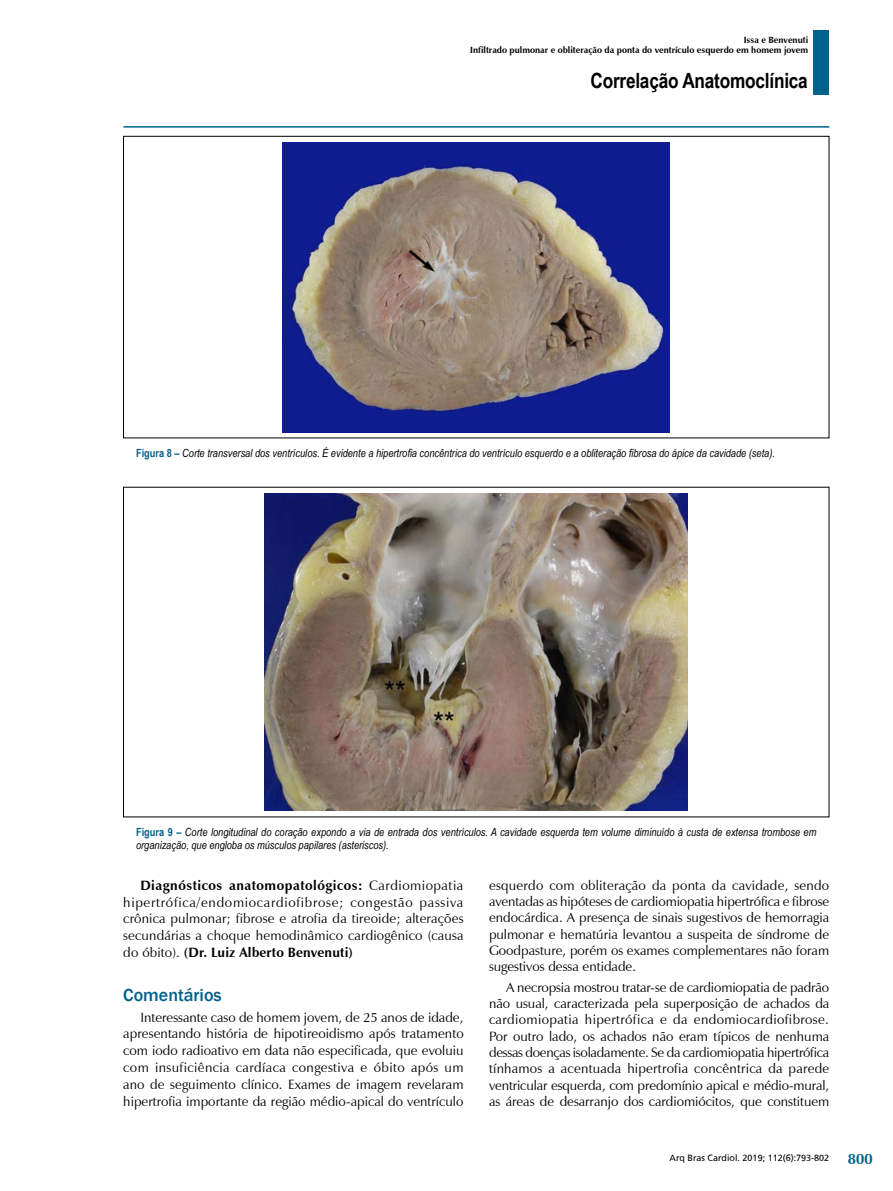
<style>
.page{position:relative;width:893px;height:1191px;background:#fff}
.page>*{position:absolute;margin:0;border:0;box-sizing:border-box;transform-origin:0 0}
.t1{font:700 21px "Arial Narrow";letter-spacing:-.01em;color:#000}
.t2{font:500 18px "Franklin Gothic";color:#00628b}
.t3{font:700 15px "Zapf Humanist 601 BT";color:#00628b}
.t4{font:13.5px/16.4px "Zapf Humanist 601 BT";color:#000;text-align:justify}
.t5{font:italic 11.25px/13.5px "Arial Narrow";color:#000}
.t6{font:700 9px/10.8px "Zapf Humanist 601 BT";color:#000;text-align:right}
.t7{font:9px "Frutiger";color:#000}
.s1{font-weight:700;font-style:normal;color:#00628b}
.s2{font-weight:700}
</style>
<div class="page">
<hr style="left:123px;top:126px;width:706px;height:2px;background:#00628b">
<div style="left:813px;top:30px;width:16px;height:64px;background:#00628b"></div>
<img style="left:283px;top:142px;width:387px;height:290px">
<img style="left:265px;top:493px;width:423px;height:317px">
<p class="t6" style="left:470px;top:34px;width:339px">Issa e Benvenuti<br>Infiltrado pulmonar e obliteração da ponta do ventrículo esquerdo em homem jovem</p>
<h1 class="t1" style="left:590px;top:65px;width:219px">Correlação Anatomoclínica</h1>
<p class="t5" style="left:136px;top:446px;width:640px"><span class="s1">Figura 8 –</span> Corte transversal dos ventrículos. É evidente a hipertrofia concêntrica do ventrículo esquerdo e a obliteração fibrosa do ápice da cavidade (seta).</p>
<p class="t5" style="left:136px;top:825px;width:682px"><span class="s1">Figura 9 –</span> Corte longitudinal do coração expondo a via de entrada dos ventrículos. A cavidade esquerda tem volume diminuído à custa de extensa trombose em organização, que engloba os músculos papilares (asteriscos).</p>
<p class="t4" style="left:123px;top:876px;width:342px;line-height:16.8px;text-indent:17px"><span class="s2">Diagnósticos anatomopatológicos:</span> Cardiomiopatia hipertrófica/endomiocardiofibrose; congestão passiva crônica pulmonar; fibrose e atrofia da tireoide; alterações secundárias a choque hemodinâmico cardiogênico (causa do óbito). <span class="s2">(Dr. Luiz Alberto Benvenuti)</span></p>
<h2 class="t2" style="left:123px;top:983px;width:100px">Comentários</h2>
<p class="t4" style="left:123px;top:1008px;width:342px;line-height:16.8px;text-indent:17px">Interessante caso de homem jovem, de 25 anos de idade, apresentando história de hipotireoidismo após tratamento com iodo radioativo em data não especificada, que evoluiu com insuficiência cardíaca congestiva e óbito após um ano de seguimento clínico. Exames de imagem revelaram hipertrofia importante da região médio-apical do ventrículo</p>
<p class="t4" style="left:489px;top:877px;width:342px">esquerdo com obliteração da ponta da cavidade, sendo aventadas as hipóteses de cardiomiopatia hipertrófica e fibrose endocárdica. A presença de sinais sugestivos de hemorragia pulmonar e hematúria levantou a suspeita de síndrome de Goodpasture, porém os exames complementares não foram sugestivos dessa entidade.</p>
<p class="t4" style="left:489px;top:979px;width:342px;text-indent:17px">A necropsia mostrou tratar-se de cardiomiopatia de padrão não usual, caracterizada pela superposição de achados da cardiomiopatia hipertrófica e da endomiocardiofibrose.<br>Por outro lado, os achados não eram típicos de nenhuma dessas doenças isoladamente. Se da cardiomiopatia hipertrófica tínhamos a acentuada hipertrofia concêntrica da parede ventricular esquerda, com predomínio apical e médio-mural, as áreas de desarranjo dos cardiomiócitos, que constituem</p>
<p class="t7" style="left:670px;top:1153px;width:161px">Arq Bras Cardiol. 2019; 112(6):793-802</p>
<p class="t3" style="left:848px;top:1149px;width:26px">800</p>
</div>
